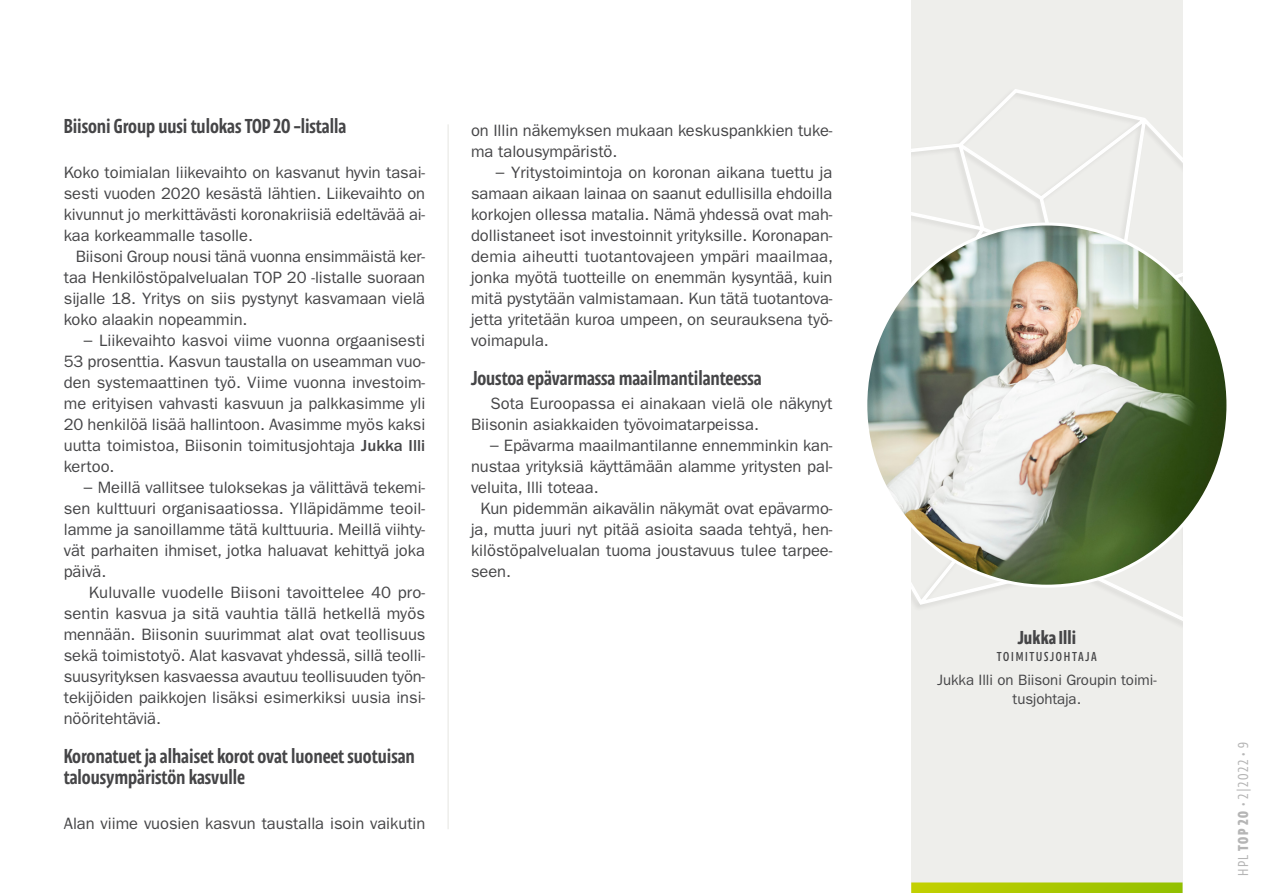
<style>
.page{position:relative;width:1263px;height:893px;background:#fff}
.page>*{position:absolute;margin:0;border:0;box-sizing:border-box;transform-origin:0 0}
.Ajankohtaista___Väli{font:500 21px/21px "Floki";letter-spacing:-.005em;color:#454547}
.Ajankohtaista___kirj{font:600 19.5px "Floki";letter-spacing:.01em;color:#454547}
.Ajankohtaista___leip{font:16.5px/21px "ITC Franklin Gothic Std";letter-spacing:-.005em;color:#454547;text-align:justify}
.Ajankohtaista___kirj-2{font:15px/19.5px "ITC Franklin Gothic Std";letter-spacing:-.005em;color:#454547;text-align:center}
.t1{font:300 15px "Floki";letter-spacing:.09em;color:#b5b5b5}
.Ajankohtaista___kirj-3{font:13.5px "Floki";letter-spacing:.13em;color:#454547}
.s1{font-weight:500}
.s2{font-weight:700}
</style>
<div class="page">
<div style="left:911px;top:0;width:271px;height:893px;background:#eeeeeb"></div>
<svg style="left:911px;top:89px;width:271px;height:536px"></svg>
<svg style="left:911px;top:882px;width:271px;height:11px;background:#adc90a"></svg>
<hr style="left:447px;top:124px;width:2px;height:705px;background:#eeeeeb">
<img style="left:866px;top:224px;width:362px;height:362px;border-radius:181px">
<p class="Ajankohtaista___Väli" style="left:64px;top:114px;width:284px">Biisoni Group uusi tulokasTOP 20 -listalla</p>
<p class="Ajankohtaista___leip" style="left:64px;top:162px;width:363px">Koko toimialan liikevaihto on kasvanut hyvin tasai&shy;sesti vuoden 2020 kesästä lähtien. Liikevaihto on kivunnut jo merkittävästi koronakriisiä edeltävää ai&shy;kaa korkeammalle tasolle.</p>
<p class="Ajankohtaista___leip" style="left:64px;top:246px;width:363px;text-indent:12px">Biisoni Group nousi tänä vuonna ensimmäistä ker&shy;taa Henkilöstöpalvelualan TOP 20 -listalle suoraan sijalle 18. Yritys on siis pystynyt kasvamaan vielä koko alaakin nopeammin.</p>
<p class="Ajankohtaista___leip" style="left:64px;top:330px;width:363px;text-indent:19px">− Liikevaihto kasvoi viime vuonna orgaanisesti 53 prosenttia. Kasvun taustalla on useamman vuo&shy;den systemaattinen työ. Viime vuonna investoim&shy;me erityisen vahvasti kasvuun ja palkkasimme yli 20 henkilöä lisää hallintoon. Avasimme myös kaksi uutta toimistoa, Biisonin toimitusjohtaja <span class="s1">Jukka Illi </span>kertoo.</p>
<p class="Ajankohtaista___leip" style="left:64px;top:477px;width:363px;text-indent:19px">− Meillä vallitsee tuloksekas ja välittävä tekemi&shy;sen kulttuuri organisaatiossa. Ylläpidämme teoil&shy;lamme ja sanoillamme tätä kulttuuria. Meillä viihty&shy;vät parhaiten ihmiset, jotka haluavat kehittyä joka päivä.</p>
<p class="Ajankohtaista___leip" style="left:64px;top:582px;width:363px;text-indent:25px">Kuluvalle vuodelle Biisoni tavoittelee 40 pro&shy;sentin kasvua ja sitä vauhtia tällä hetkellä myös mennään. Biisonin suurimmat alat ovat teollisuus sekä toimistotyö. Alat kasvavat yhdessä, sillä teolli&shy;suusyrityksen kasvaessa avautuu teollisuuden työn&shy;tekijöiden paikkojen lisäksi esimerkiksi uusia insi&shy;nööritehtäviä.</p>
<p class="Ajankohtaista___Väli" style="left:64px;top:744px;width:353px">Koronatuet jaalhaiset korot ovat luoneetsuotuisan talousympäristön kasvulle</p>
<p class="Ajankohtaista___leip" style="left:64px;top:813px;width:363px">Alan viime vuosien kasvun taustalla isoin vaikutin</p>
<p class="Ajankohtaista___leip" style="left:471px;top:120px;width:363px">on Illin näkemyksen mukaan keskuspankkien tuke&shy;ma talousympäristö.</p>
<p class="Ajankohtaista___leip" style="left:471px;top:162px;width:364px;text-indent:24px">− Yritystoimintoja on koronan aikana tuettu ja samaan aikaan lainaa on saanut edullisilla ehdoilla korkojen ollessa matalia. Nämä yhdessä ovat mah&shy;dollistaneet isot investoinnit yrityksille. Koronapan&shy;demia aiheutti tuotantovajeen ympäri maailmaa, jonka myötä tuotteille on enemmän kysyntää, kuin mitä pystytään valmistamaan. Kun tätä tuotantova&shy;jetta yritetään kuroa umpeen, on seurauksena työ&shy;voimapula.</p>
<p class="Ajankohtaista___Väli" style="left:471px;top:366px;width:292px">Joustoaepävarmassamaailmantilanteessa</p>
<p class="Ajankohtaista___leip" style="left:471px;top:393px;width:363px;text-indent:19px">Sota Euroopassa ei ainakaan vielä ole näkynyt<br>Biisonin asiakkaiden työvoimatarpeissa.</p>
<p class="Ajankohtaista___leip" style="left:471px;top:435px;width:363px;text-indent:18px">− Epävarma maailmantilanne ennemminkin kan&shy;nustaa yrityksiä käyttämään alamme yritysten pal&shy;veluita, Illi toteaa.</p>
<p class="Ajankohtaista___leip" style="left:471px;top:498px;width:363px;text-indent:9px">Kun pidemmän aikavälin näkymät ovat epävarmo&shy;ja, mutta juuri nyt pitää asioita saada tehtyä, hen&shy;kilöstöpalvelualan tuoma joustavuus tulee tarpee&shy;seen.</p>
<p class="Ajankohtaista___kirj" style="left:1018px;top:622px;width:60px">Jukka Illi</p>
<p class="Ajankohtaista___kirj-3" style="left:997px;top:646px;width:101px">TOIMITUSJOHTAJA</p>
<p class="Ajankohtaista___kirj-2" style="left:937px;top:670px;width:221px">Jukka Illi on Biisoni Groupin toimi&shy;tusjohtaja.</p>
<p class="t1" style="left:1232px;top:876px;width:135px;rotate:-90deg">HPL <span class="s2">TOP 20</span> • 2|2022 • 9</p>
</div>
